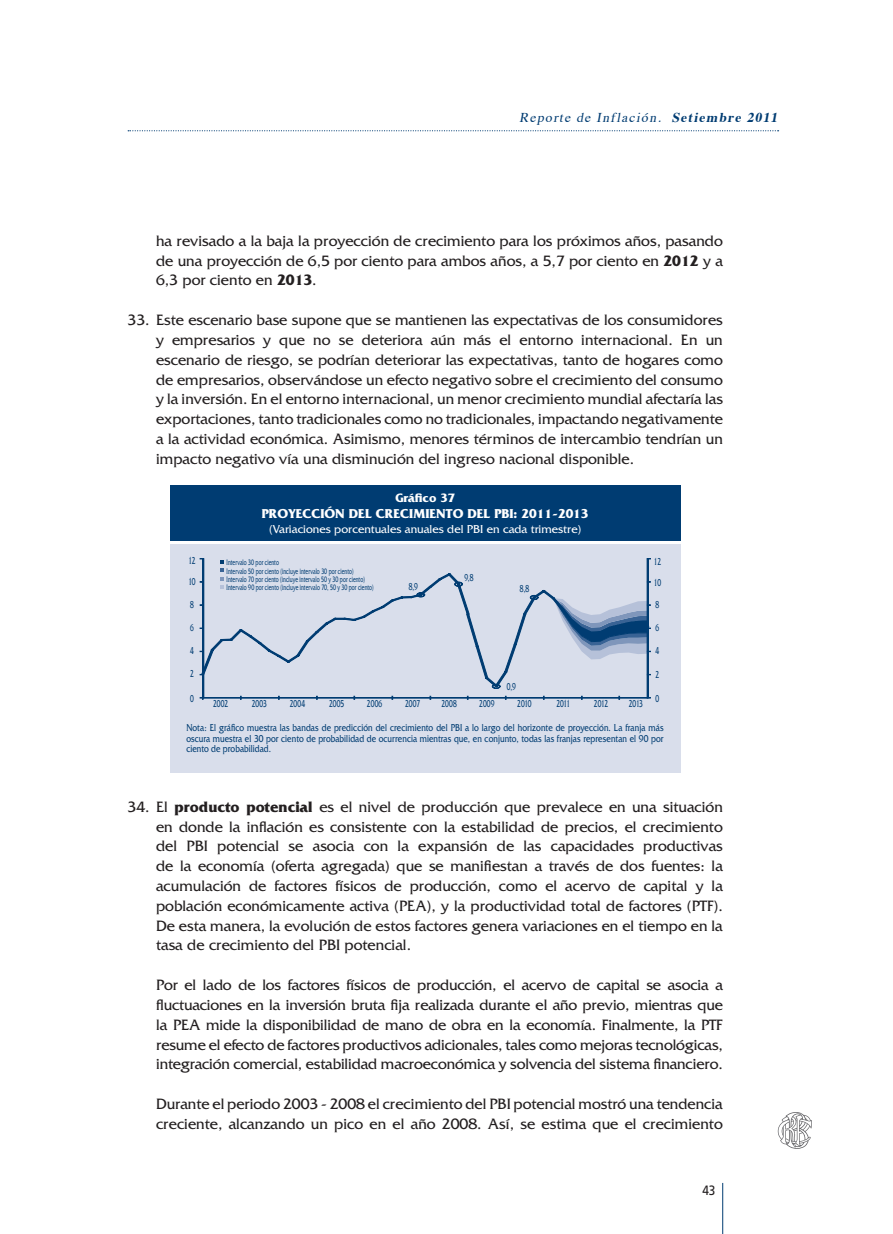
<style>
.page{position:relative;width:893px;height:1234px;background:#fff}
.page>*{position:absolute;margin:0;border:0;box-sizing:border-box;transform-origin:0 0}
.t1{font:15.75px/19.8px "Friz Quadrata";color:#231f20;text-align:justify}
.t2{font:700 13.5px "Friz Quadrata";color:#fff}
.t3{font:italic 13.5px "Times";color:#003c72}
.t4{font:13.5px "Frutiger";color:#231f20;scale:.88 1}
.t5{font:700 12.75px "Friz Quadrata";color:#fff}
.t6{font:12px "Friz Quadrata";color:#fff}
.t7{font:10.5px/10.5px "Friz Quadrata";letter-spacing:.005em;color:#003c72;text-align:justify;scale:.8 1}
.t8{font:10.5px "Friz Quadrata";letter-spacing:.005em;color:#003c72;scale:.63 1}
.t9{font:8.25px/8.2px "Friz Quadrata";letter-spacing:.01em;color:#003c72;scale:.63 1}
.s1{font-weight:700}
</style>
<div class="page">
<svg style="left:128px;top:130px;width:651px;height:1px"></svg>
<hr style="left:722px;top:1182px;width:1px;height:51px;background:#003c72">
<svg style="left:778px;top:1112px;width:34px;height:37px"></svg>
<div style="left:170px;top:544px;width:510px;height:228px;background:#d9deeb"></div>
<div style="left:170px;top:485px;width:510px;height:55px;background:#003c72"></div>
<div style="left:647px;top:558px;width:1px;height:140px;border:1px solid #003c72"></div>
<div style="left:203px;top:558px;width:1px;height:140px;border:1px solid #003c72"></div>
<div style="left:203px;top:697px;width:445px;height:1px;border:1px solid #003c72"></div>
<svg style="left:201px;top:573px;width:448px;height:114px"></svg>
<svg style="left:416px;top:585px;width:16px;height:12px"></svg>
<svg style="left:454px;top:581px;width:15px;height:33px"></svg>
<svg style="left:485px;top:676px;width:15px;height:12px"></svg>
<svg style="left:523px;top:595px;width:15px;height:20px"></svg>
<svg style="left:220px;top:560px;width:4px;height:28px"></svg>
<p class="t3" style="left:519px;top:105px;width:263px">Reporte de Inflación. <span class="s1">Setiembre 2011</span></p>
<p class="t1" style="left:156px;top:231px;width:568px">ha revisado a la baja la proyección de crecimiento para los próximos años, pasando de una proyección de 6,5 por ciento para ambos años, a 5,7 por ciento en <span class="s1">2012</span> y a 6,3 por ciento en <span class="s1">2013</span>.</p>
<p class="t1" style="left:156px;top:310px;width:568px;text-indent:-29px">33. Este escenario base supone que se mantienen las expectativas de los consumidores y empresarios y que no se deteriora aún más el entorno internacional. En un escenario de riesgo, se podrían deteriorar las expectativas, tanto de hogares como de empresarios, observándose un efecto negativo sobre el crecimiento del consumo y la inversión. En el entorno internacional, un menor crecimiento mundial afectaría las exportaciones, tanto tradicionales como no tradicionales, impactando negativamente a la actividad económica. Asimismo, menores términos de intercambio tendrían un impacto negativo vía una disminución del ingreso nacional disponible.</p>
<p class="t5" style="left:396px;top:491px;width:61px">Gráfico 37</p>
<p class="t2" style="left:262px;top:506px;width:328px">PROYECCIÓN DEL CRECIMIENTO DEL PBI: 2011-2013</p>
<p class="t6" style="left:269px;top:522px;width:314px">(Variaciones porcentuales anuales del PBI en cada trimestre)</p>
<p class="t8" style="left:188px;top:554px;width:13px">12</p>
<p class="t8" style="left:654px;top:555px;width:13px">12</p>
<p class="t8" style="left:188px;top:576px;width:13px">10</p>
<p class="t8" style="left:654px;top:576px;width:13px">10</p>
<p class="t8" style="left:190px;top:621px;width:7px">6</p>
<p class="t8" style="left:656px;top:621px;width:7px">6</p>
<p class="t9" style="left:227px;top:558px;width:235px">Intervalo 30 por ciento<br>Intervalo 50 por ciento (incluye intervalo 30 por ciento)<br>Intervalo 70 por ciento (incluye intervalo 50 y 30 por ciento)<br>Intervalo 90 por ciento (incluye intervalo 70, 50 y 30 por ciento)</p>
<p class="t8" style="left:464px;top:571px;width:16px">9,8</p>
<p class="t8" style="left:409px;top:580px;width:16px">8,9</p>
<p class="t8" style="left:520px;top:582px;width:16px">8,8</p>
<p class="t8" style="left:190px;top:598px;width:7px">8</p>
<p class="t8" style="left:656px;top:599px;width:7px">8</p>
<p class="t8" style="left:190px;top:644px;width:7px">4</p>
<p class="t8" style="left:656px;top:645px;width:7px">4</p>
<p class="t8" style="left:190px;top:668px;width:7px">2</p>
<p class="t8" style="left:656px;top:668px;width:7px">2</p>
<p class="t8" style="left:507px;top:680px;width:16px">0,9</p>
<p class="t8" style="left:190px;top:692px;width:7px">0</p>
<p class="t8" style="left:656px;top:692px;width:7px">0</p>
<p class="t8" style="left:213px;top:698px;width:25px">2002</p>
<p class="t8" style="left:252px;top:698px;width:25px">2003</p>
<p class="t8" style="left:290px;top:698px;width:26px">2004</p>
<p class="t8" style="left:329px;top:698px;width:26px">2005</p>
<p class="t8" style="left:367px;top:698px;width:26px">2006</p>
<p class="t8" style="left:405px;top:698px;width:25px">2007</p>
<p class="t8" style="left:442px;top:698px;width:26px">2008</p>
<p class="t8" style="left:479px;top:698px;width:26px">2009</p>
<p class="t8" style="left:517px;top:698px;width:24px">2010</p>
<p class="t8" style="left:556px;top:698px;width:23px">2011</p>
<p class="t8" style="left:594px;top:698px;width:24px">2012</p>
<p class="t8" style="left:629px;top:698px;width:24px">2013</p>
<p class="t7" style="left:186px;top:722px;width:598px">Nota: El gráfico muestra las bandas de predicción del crecimiento del PBI a lo largo del horizonte de proyección. La franja más oscura muestra el 30 por ciento de probabilidad de ocurrencia mientras que, en conjunto, todas las franjas representan el 90 por ciento de probabilidad.</p>
<p class="t1" style="left:156px;top:796px;width:568px;text-indent:-29px">34. El <span class="s1">producto potencial</span> es el nivel de producción que prevalece en una situación en donde la inflación es consistente con la estabilidad de precios, el crecimiento del PBI potencial se asocia con la expansión de las capacidades productivas de la economía (oferta agregada) que se manifiestan a través de dos fuentes: la acumulación de factores físicos de producción, como el acervo de capital y la población económicamente activa (PEA), y la productividad total de factores (PTF).<br>De esta manera, la evolución de estos factores genera variaciones en el tiempo en la tasa de crecimiento del PBI potencial.</p>
<p class="t1" style="left:156px;top:974px;width:568px">Por el lado de los factores físicos de producción, el acervo de capital se asocia a fluctuaciones en la inversión bruta fija realizada durante el año previo, mientras que la PEA mide la disponibilidad de mano de obra en la economía. Finalmente, la PTF resume el efecto de factores productivos adicionales, tales como mejoras tecnológicas, integración comercial, estabilidad macroeconómica y solvencia del sistema financiero.</p>
<p class="t1" style="left:156px;top:1093px;width:568px">Durante el periodo 2003 - 2008 el crecimiento del PBI potencial mostró una tendencia creciente, alcanzando un pico en el año 2008. Así, se estima que el crecimiento</p>
<p class="t4" style="left:702px;top:1182px;width:16px">43</p>
</div>
